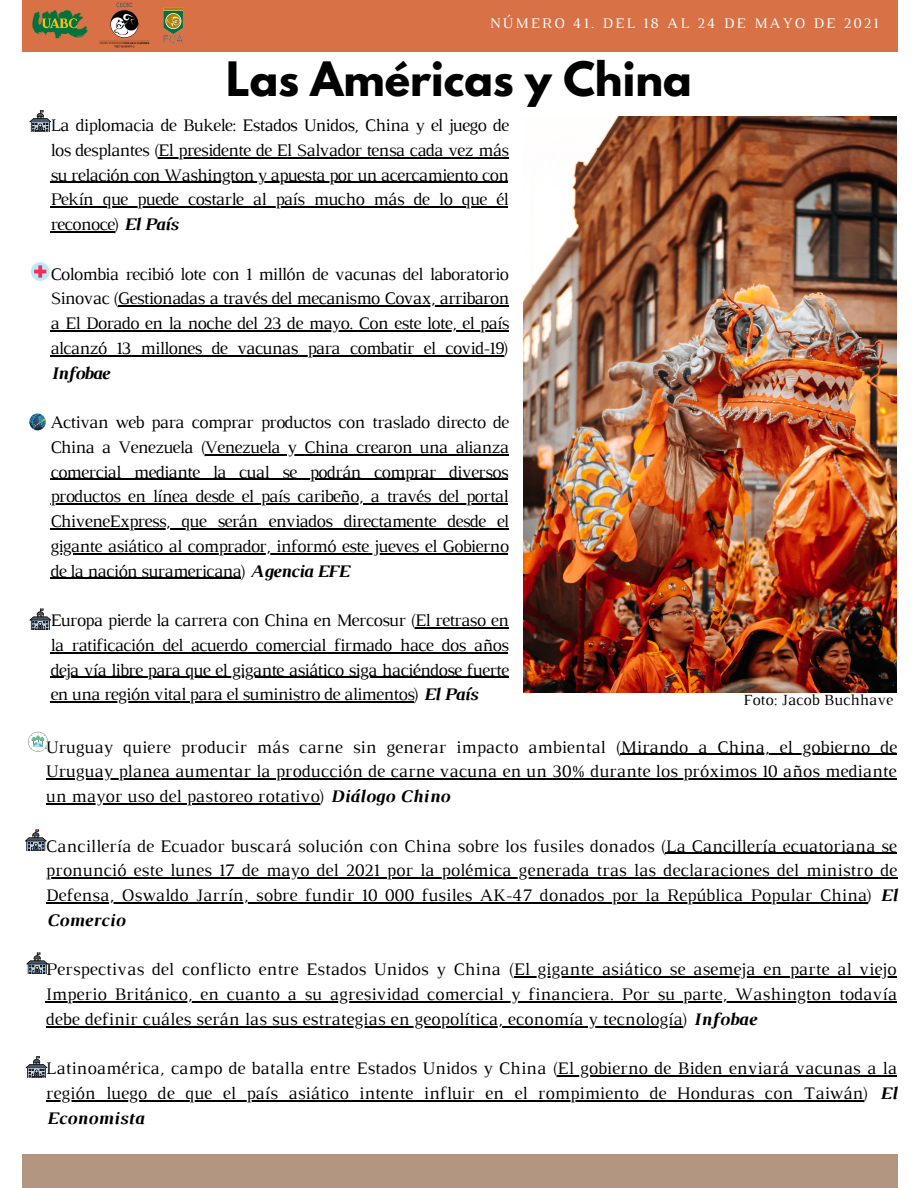
<style>
.page{position:relative;width:918px;height:1188px;background:#fff}
.page>*{position:absolute;margin:0;border:0;box-sizing:border-box;transform-origin:0 0}
.t1{font:700 42px "League Spartan";color:#000}
.t2{font:18px/24.8px "Luthier";letter-spacing:-.02em;color:#000;text-align:justify}
.t3{font:15.9px "Luthier";color:#000}
.t4{font:15px "Luthier";letter-spacing:.14em;color:#fefefe}
.s1{font-weight:700;font-style:italic}
</style>
<div class="page">
<div style="left:22px;top:0;width:875px;height:52px;background:#d87246"></div>
<img style="left:99px;top:2px;width:51px;height:46px">
<img style="left:163px;top:7px;width:20px;height:36px">
<div style="left:22px;top:1154px;width:875px;height:34px;background:#b29681"></div>
<svg style="left:29px;top:110px;width:22px;height:22px"></svg>
<img style="left:32px;top:10px;width:56px;height:29px">
<hr style="left:158px;top:157px;width:350px;height:1px;background:#000">
<hr style="left:50px;top:182px;width:458px;height:1px;background:#000">
<hr style="left:50px;top:207px;width:458px;height:1px;background:#000">
<hr style="left:50px;top:231px;width:64px;height:1px;background:#000">
<hr style="left:118px;top:306px;width:390px;height:1px;background:#000">
<hr style="left:50px;top:330px;width:459px;height:1px;background:#000">
<hr style="left:50px;top:355px;width:454px;height:1px;background:#000">
<hr style="left:205px;top:454px;width:303px;height:1px;background:#000">
<hr style="left:50px;top:479px;width:458px;height:1px;background:#000">
<hr style="left:50px;top:504px;width:458px;height:1px;background:#000">
<hr style="left:50px;top:528px;width:458px;height:1px;background:#000">
<hr style="left:50px;top:553px;width:458px;height:1px;background:#000">
<hr style="left:50px;top:578px;width:191px;height:1px;background:#000">
<hr style="left:415px;top:627px;width:93px;height:1px;background:#000">
<hr style="left:50px;top:652px;width:458px;height:1px;background:#000">
<hr style="left:50px;top:677px;width:458px;height:1px;background:#000">
<hr style="left:50px;top:702px;width:364px;height:1px;background:#000">
<img style="left:523px;top:116px;width:374px;height:576px">
<hr style="left:621px;top:754px;width:276px;height:1px;background:#000">
<hr style="left:46px;top:778px;width:851px;height:2px;background:#000">
<hr style="left:46px;top:803px;width:274px;height:1px;background:#000">
<hr style="left:666px;top:853px;width:231px;height:1px;background:#000">
<hr style="left:46px;top:877px;width:851px;height:2px;background:#000">
<hr style="left:46px;top:902px;width:821px;height:1px;background:#000">
<hr style="left:514px;top:976px;width:382px;height:2px;background:#000">
<hr style="left:46px;top:1001px;width:851px;height:1px;background:#000">
<hr style="left:46px;top:1026px;width:637px;height:1px;background:#000">
<hr style="left:558px;top:1075px;width:339px;height:2px;background:#000">
<hr style="left:46px;top:1100px;width:817px;height:1px;background:#000">
<svg style="left:31px;top:262px;width:19px;height:19px"></svg>
<svg style="left:34px;top:265px;width:12px;height:13px"></svg>
<svg style="left:25px;top:829px;width:21px;height:22px"></svg>
<svg style="left:29px;top:413px;width:17px;height:18px"></svg>
<svg style="left:28px;top:732px;width:20px;height:20px"></svg>
<svg style="left:29px;top:608px;width:22px;height:22px"></svg>
<svg style="left:26px;top:952px;width:22px;height:22px"></svg>
<svg style="left:26px;top:1056px;width:21px;height:22px"></svg>
<p class="t4" style="left:490px;top:18px;width:390px">NÚMERO 41. DEL 18 AL 24 DE MAYO DE 2021</p>
<p class="t1" style="left:226px;top:59px;width:467px">Las Américas y China</p>
<p class="t2" style="left:50px;top:114px;width:460px">La diplomacia de Bukele: Estados Unidos, China y el juego de los desplantes (El presidente de El Salvador tensa cada vez más su relación con Washington y apuesta por un acercamiento con Pekín que puede costarle al país mucho más de lo que él reconoce) <span class="s1">El País</span></p>
<p class="t2" style="left:50px;top:263px;width:461px">Colombia recibió lote con 1 millón de vacunas del laboratorio Sinovac (Gestionadas a través del mecanismo Covax, arribaron a El Dorado en la noche del 23 de mayo. Con este lote, el país alcanzó 13 millones de vacunas para combatir el covid-19)<br><span class="s1">Infobae</span></p>
<p class="t2" style="left:50px;top:411px;width:461px">Activan web para comprar productos con traslado directo de China a Venezuela (Venezuela y China crearon una alianza comercial mediante la cual se podrán comprar diversos productos en línea desde el país caribeño, a través del portal ChiveneExpress, que serán enviados directamente desde el gigante asiático al comprador, informó este jueves el Gobierno de la nación suramericana) <span class="s1">Agencia EFE</span></p>
<p class="t2" style="left:50px;top:609px;width:460px">Europa pierde la carrera con China en Mercosur (El retraso en la ratificación del acuerdo comercial firmado hace dos años deja vía libre para que el gigante asiático siga haciéndose fuerte en una región vital para el suministro de alimentos) <span class="s1">El País</span></p>
<p class="t3" style="left:743px;top:694px;width:151px">Foto: Jacob Buchhave</p>
<p class="t2" style="left:46px;top:736px;width:853px">Uruguay quiere producir más carne sin generar impacto ambiental (Mirando a China, el gobierno de Uruguay planea aumentar la producción de carne vacuna en un 30% durante los próximos 10 años mediante un mayor uso del pastoreo rotativo) <span class="s1">Diálogo Chino</span></p>
<p class="t2" style="left:46px;top:835px;width:853px">Cancillería de Ecuador buscará solución con China sobre los fusiles donados (La Cancillería ecuatoriana se pronunció este lunes 17 de mayo del 2021 por la polémica generada tras las declaraciones del ministro de Defensa, Oswaldo Jarrín, sobre fundir 10 000 fusiles AK-47 donados por la República Popular China) <span class="s1">El Comercio</span></p>
<p class="t2" style="left:46px;top:958px;width:853px">Perspectivas del conflicto entre Estados Unidos y China (El gigante asiático se asemeja en parte al viejo Imperio Británico, en cuanto a su agresividad comercial y financiera. Por su parte, Washington todavía debe definir cuáles serán las sus estrategias en geopolítica, economía y tecnología) <span class="s1">Infobae</span></p>
<p class="t2" style="left:46px;top:1057px;width:853px">Latinoamérica, campo de batalla entre Estados Unidos y China (El gobierno de Biden enviará vacunas a la región luego de que el país asiático intente influir en el rompimiento de Honduras con Taiwán) <span class="s1">El Economista</span></p>
</div>
